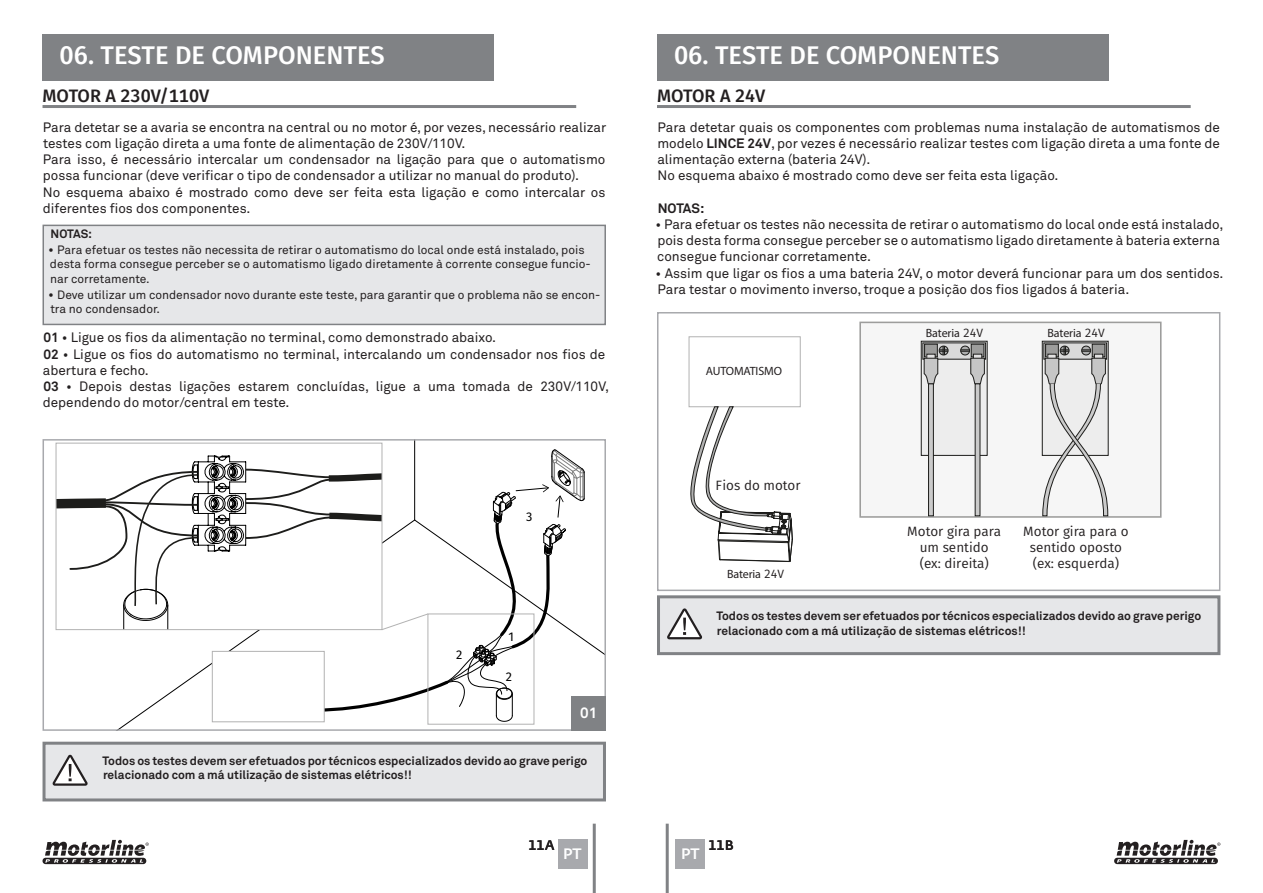
<style>
.page{position:relative;width:1263px;height:893px;background:#fff}
.page>*{position:absolute;margin:0;border:0;box-sizing:border-box;transform-origin:0 0}
.t1{font:500 25.5px "Fira Sans";color:#fff}
.t2{font:500 18px "Fira Sans";color:#231f20}
.t3{font:500 15px "Fedra Sans Std";color:#fff}
.t4{font:700 15px "Akkurat Pro";color:#fff}
.t5{font:13.5px/16.2px "Akkurat Pro";color:#231f20}
.t6{font:13.5px/16.2px "Fira Sans";color:#231f20;text-align:center}
.t7{font:500 13.5px "Fedra Sans Std";color:#231f20}
.t8{font:700 13.5px "Akkurat Pro";letter-spacing:-.015em;color:#231f20}
.t9{font:12.6px "Fira Sans";color:#000}
.t10{font:12px/14.4px "Akkurat Pro";color:#231f20}
.t11{font:700 12px/14.4px "Akkurat Pro";color:#231f20}
.t12{font:12px "Myriad Pro";letter-spacing:-.01em;color:#231f20}
.s1{font-size:13.5px}
.s2{font-weight:700}
.s3{font-family:"Fira Sans"}
</style>
<div class="page">
<div style="left:657px;top:34px;width:451px;height:46px;background:#808285"></div>
<div style="left:43px;top:34px;width:451px;height:46px;background:#808285"></div>
<hr style="left:657px;top:105px;width:534px;height:3px;background:#808285">
<hr style="left:43px;top:105px;width:533px;height:3px;background:#808285">
<hr style="left:593px;top:824px;width:3px;height:69px;background:#808285">
<hr style="left:666px;top:824px;width:3px;height:69px;background:#808285">
<div style="left:675px;top:839px;width:30px;height:30px;background:#a8a9ad"></div>
<div style="left:558px;top:839px;width:29px;height:30px;background:#a8a9ad"></div>
<div style="left:43px;top:742px;width:563px;height:59px;background:#e6e7e9;border:3px solid #808285"></div>
<svg style="left:52px;top:755px;width:36px;height:31px"></svg>
<div style="left:657px;top:595px;width:563px;height:60px;background:#e6e7e9;border:3px solid #808285"></div>
<svg style="left:667px;top:608px;width:35px;height:31px"></svg>
<svg style="left:529px;top:840px;width:25px;height:10px"></svg>
<svg style="left:709px;top:840px;width:24px;height:10px"></svg>
<div style="left:860px;top:322px;width:301px;height:195px;background:#f6f6f6"></div>
<div style="left:859px;top:322px;width:302px;height:196px;border:2px solid #9d9d9c"></div>
<div style="left:921px;top:341px;width:66px;height:114px;background:#ededed"></div>
<div style="left:921px;top:341px;width:66px;height:115px;border:1px solid #1d1d1b"></div>
<div style="left:923px;top:343px;width:62px;height:16px;background:#dadada"></div>
<div style="left:924px;top:344px;width:13px;height:13px;border:1px solid #1d1d1b"></div>
<div style="left:971px;top:344px;width:13px;height:13px;border:1px solid #1d1d1b"></div>
<svg style="left:923px;top:346px;width:25px;height:38px"></svg>
<div style="left:928px;top:384px;width:5px;height:132px;background:#cacaca"></div>
<div style="left:928px;top:383px;width:6px;height:133px;border:1px solid #1d1d1b"></div>
<svg style="left:960px;top:346px;width:25px;height:39px"></svg>
<div style="left:975px;top:384px;width:5px;height:132px;background:#cacaca"></div>
<div style="left:975px;top:383px;width:5px;height:133px;border:1px solid #1d1d1b"></div>
<svg style="left:1058px;top:345px;width:34px;height:1px"></svg>
<div style="left:1045px;top:344px;width:13px;height:13px;border:1px solid #1d1d1b"></div>
<div style="left:1092px;top:344px;width:13px;height:13px;border:1px solid #1d1d1b"></div>
<svg style="left:1042px;top:346px;width:66px;height:171px"></svg>
<div style="left:689px;top:336px;width:112px;height:71px;border:1px solid #b2b2b2"></div>
<svg style="left:688px;top:406px;width:105px;height:156px"></svg>
<div style="left:657px;top:312px;width:563px;height:279px;border:2px solid #a8a9ad"></div>
<hr style="left:414px;top:440px;width:1px;height:80px;background:#000">
<svg style="left:56px;top:449px;width:547px;height:279px"></svg>
<div style="left:43px;top:439px;width:563px;height:292px;border:2px solid #a8a9ad"></div>
<div style="left:43px;top:225px;width:563px;height:100px;background:#e6e7e9;border:2px solid #808285"></div>
<div style="left:571px;top:696px;width:34px;height:34px;background:#808285"></div>
<svg style="left:1114px;top:840px;width:106px;height:24px"></svg>
<svg style="left:43px;top:840px;width:106px;height:24px"></svg>
<h1 class="t1" style="left:60px;top:35px;width:327px">06. TESTE DE COMPONENTES</h1>
<h1 class="t1" style="left:674px;top:35px;width:327px">06. TESTE DE COMPONENTES</h1>
<h2 class="t2" style="left:43px;top:81px;width:168px">MOTOR A 230V/110V</h2>
<h2 class="t2" style="left:657px;top:81px;width:110px">MOTOR A 24V</h2>
<p class="t5" style="left:43px;top:119px;width:565px">Para detetar se a avaria se encontra na central ou no motor é, por vezes, necessário realizar testes com ligação direta a uma fonte de alimentação de 230V/110V.<br>Para isso, é necessário intercalar um condensador na ligação para que o automatismo possa funcionar (deve verificar o tipo de condensador a utilizar no manual do produto).<br>No esquema abaixo é mostrado como deve ser feita esta ligação e como intercalar os diferentes fios dos componentes.</p>
<p class="t11" style="left:51px;top:227px;width:43px">NOTAS:</p>
<p class="t10" style="left:48px;top:243px;width:544px"><span class="s1">•</span> Para efetuar os testes não necessita de retirar o automatismo do local onde está instalado, pois desta forma consegue perceber se o automatismo ligado diretamente à corrente consegue funcio&shy;nar corretamente.</p>
<p class="t10" style="left:48px;top:288px;width:554px"><span class="s1">•</span> Deve utilizar um condensador novo durante este teste, para garantir que o problema não se encon&shy;tra no condensador.</p>
<p class="t5" style="left:43px;top:330px;width:568px"><span class="s2">01</span> • Ligue os fios da alimentação no terminal, como demonstrado abaixo.<br><span class="s2">02</span> • Ligue os fios do automatismo no terminal, intercalando um condensador nos fios de abertura e fecho.<br><span class="s2">03</span> • Depois destas ligações estarem concluídas, ligue a uma tomada de 230V/110V, dependendo do motor/central em teste.</p>
<p class="t9" style="left:526px;top:507px;width:8px">3</p>
<p class="t9" style="left:456px;top:645px;width:8px">2</p>
<p class="t9" style="left:508px;top:627px;width:7px">1</p>
<p class="t9" style="left:506px;top:667px;width:8px">2</p>
<p class="t4" style="left:580px;top:703px;width:19px">01</p>
<p class="t11" style="left:103px;top:754px;width:486px">Todos os testes devem ser efetuados por técnicos especializados devido ao grave perigo relacionado com a má utilização de sistemas elétricos!!</p>
<p class="t5" style="left:657px;top:119px;width:564px">Para detetar quais os componentes com problemas numa instalação de automatismos de modelo <span class="s2">LINCE 24V</span>, por vezes é necessário realizar testes com ligação direta a uma fonte de alimentação externa (bateria 24V).<br>No esquema abaixo é mostrado como deve ser feita esta ligação.</p>
<p class="t8" style="left:658px;top:200px;width:48px">NOTAS:</p>
<p class="t5" style="left:655px;top:217px;width:569px">• Para efetuar os testes não necessita de retirar o automatismo do local onde está instalado, pois desta forma consegue perceber se o automatismo ligado diretamente à bateria externa consegue funcionar corretamente.</p>
<p class="t5" style="left:655px;top:265px;width:570px">• Assim que ligar os fios a uma bateria 24V, o motor deverá funcionar para um dos sentidos.<br>Para testar o movimento inverso, troque a posição dos fios ligados á bateria.</p>
<p class="t12" style="left:706px;top:364px;width:78px">AUTOMATISMO</p>
<p class="t6" style="left:715px;top:477px;width:87px">Fios do motor</p>
<p class="t12" style="left:727px;top:566px;width:59px">Bateria <span class="s3">24V</span></p>
<p class="t12" style="left:926px;top:325px;width:59px">Bateria <span class="s3">24V</span></p>
<p class="t12" style="left:1047px;top:325px;width:59px">Bateria <span class="s3">24V</span></p>
<p class="t6" style="left:907px;top:523px;width:95px">Motor gira para um sentido<br>(ex: direita)</p>
<p class="t6" style="left:1023px;top:523px;width:107px">Motor gira para o sentido oposto (ex: esquerda)</p>
<p class="t11" style="left:716px;top:609px;width:486px">Todos os testes devem ser efetuados por técnicos especializados devido ao grave perigo relacionado com a má utilização de sistemas elétricos!!</p>
<p class="t7" style="left:528px;top:837px;width:27px">12A1</p>
<p class="t7" style="left:708px;top:837px;width:27px">12B1</p>
<p class="t3" style="left:563px;top:845px;width:20px">PT</p>
<p class="t3" style="left:681px;top:845px;width:20px">PT</p>
</div>
